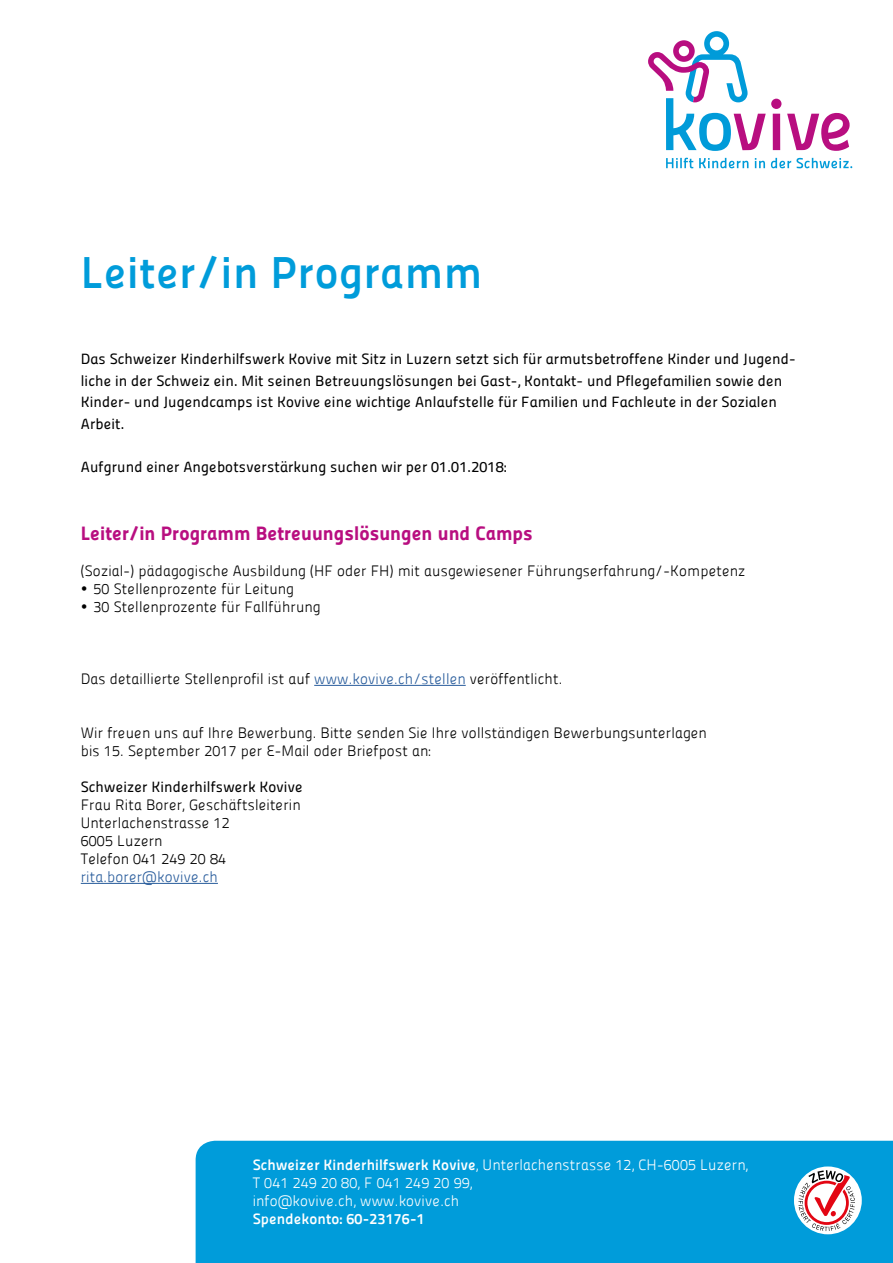
<style>
.page{position:relative;width:893px;height:1263px;background:#fff}
.page>*{position:absolute;margin:0;border:0;box-sizing:border-box;transform-origin:0 0}
.t1{font:45px "Panefresco 750 wt";letter-spacing:.015em;color:#009cda}
.t2{font:19.5px "Panefresco 999 wt";color:#b80e80}
.t3{font:15px/18px "Panefresco 250 wt";letter-spacing:.01em;color:#000}
.t4{font:15px/21.8px "Panefresco 500 wt";letter-spacing:.01em;color:#000}
.t5{font:15px/18px "Panefresco 250 wt";letter-spacing:.01em;color:#fff}
.t6{font:15px "Panefresco 750 wt";letter-spacing:.01em;color:#fff}
.t7{font:15px "Panefresco 250 wt";letter-spacing:.01em;color:#275b9b}
.s1{color:#275b9b}
.s2{font-family:"Panefresco 750 wt"}
</style>
<div class="page">
<svg style="left:666px;top:158px;width:27px;height:10px"></svg>
<svg style="left:699px;top:158px;width:49px;height:10px"></svg>
<svg style="left:755px;top:158px;width:10px;height:10px"></svg>
<div style="left:771px;top:99px;width:10px;height:10px;background:#b80e80;border-radius:50%"></div>
<svg style="left:771px;top:158px;width:81px;height:10px"></svg>
<div style="left:773px;top:114px;width:7px;height:36px;background:#b80e80"></div>
<svg style="left:787px;top:113px;width:63px;height:38px"></svg>
<svg style="left:648px;top:31px;width:118px;height:120px"></svg>
<hr style="left:314px;top:685px;width:152px;height:1px;background:#275b9b">
<hr style="left:81px;top:883px;width:137px;height:1px;background:#275b9b">
<div style="left:196px;top:1141px;width:697px;height:122px;background:#009cda"></div>
<div style="left:794px;top:1166px;width:68px;height:68px;background:#fff;border-radius:50%"></div>
<svg style="left:798px;top:1170px;width:57px;height:61px"></svg>
<h1 class="t1" style="left:81px;top:238px;width:403px">Leiter/in Programm</h1>
<p class="t4" style="left:81px;top:347px;width:717px">Das Schweizer Kinderhilfswerk Kovive mit Sitz in Luzern setzt sich für armutsbetroffene Kinder und Jugend&shy;liche in der Schweiz ein. Mit seinen Betreuungslösungen bei Gast-, Kontakt- und Pflegefamilien sowie den Kinder- und Jugendcamps ist Kovive eine wichtige Anlaufstelle für Familien und Fachleute in der Sozialen Arbeit.</p>
<p class="t4" style="left:81px;top:455px;width:427px">Aufgrund einer Angebotsverstärkung suchen wir per 01.01.2018:</p>
<h2 class="t2" style="left:81px;top:518px;width:454px">Leiter/in Programm Betreuungslösungen und Camps</h2>
<p class="t3" style="left:94px;top:561px;width:653px;text-indent:-13px">(Sozial-) pädagogische Ausbildung (HF oder FH) mit ausgewiesener Führungserfahrung/-Kompetenz<br>50 Stellenprozente für Leitung<br>30 Stellenprozente für Fallführung</p>
<p class="t3" style="left:81px;top:669px;width:483px">Das detaillierte Stellenprofil ist auf <span class="s1">www.kovive.ch/stellen</span> veröffentlicht.</p>
<p class="t3" style="left:81px;top:723px;width:627px">Wir freuen uns auf Ihre Bewerbung. Bitte senden Sie Ihre vollständigen Bewerbungsunterlagen bis 15. September 2017 per E-Mail oder Briefpost an:</p>
<p class="t4" style="left:81px;top:775px;width:223px">Schweizer Kinderhilfswerk Kovive</p>
<p class="t3" style="left:81px;top:795px;width:221px">Frau Rita Borer, Geschäftsleiterin<br>Unterlachenstrasse 12<br>6005 Luzern<br>Telefon 041 249 20 84</p>
<p class="t7" style="left:81px;top:866px;width:139px">rita.borer@kovive.ch</p>
<p class="t5" style="left:253px;top:1155px;width:497px"><span class="s2">Schweizer Kinderhilfswerk Kovive</span>, Unterlachenstrasse 12, CH-6005 Luzern,<br>T 041 249 20 80, F 041 249 20 99,<br>info@kovive.ch, www.kovive.ch</p>
<p class="t6" style="left:253px;top:1207px;width:173px">Spendekonto: 60-23176-1</p>
</div>
